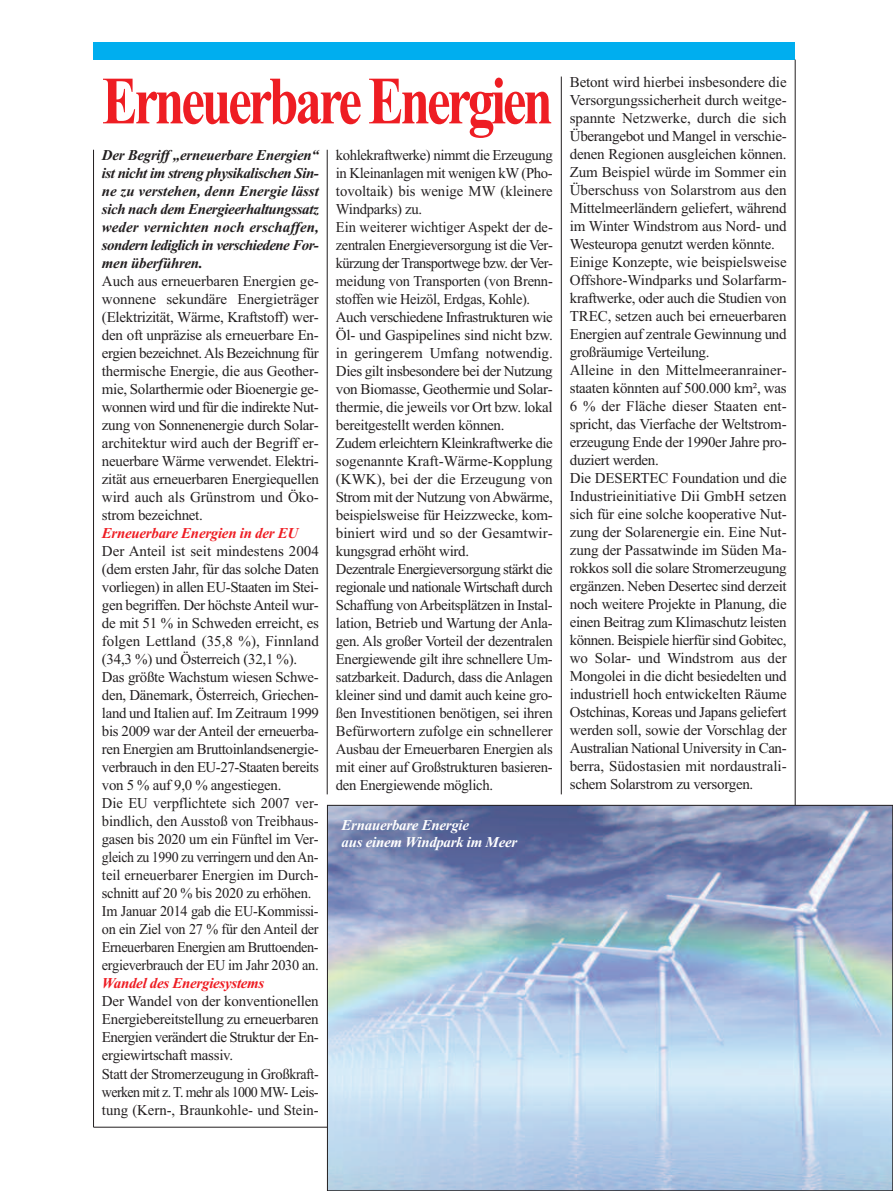
<style>
.page{position:relative;width:893px;height:1191px;background:#fff}
.page>*{position:absolute;margin:0;border:0;box-sizing:border-box;transform-origin:0 0}
.t1{font:700 67.5px "Times New Roman";letter-spacing:-.06em;color:#ee1d23;scale:.79 1}
.t2{font:15px/18px "Times New Roman";letter-spacing:-.02em;color:#231f20}
.t3{font:italic 700 15px/18px "Times New Roman";letter-spacing:-.04em;color:#231f20;text-align:justify}
.t4{font:italic 700 15px "Times New Roman";letter-spacing:-.02em;color:#ee1d23}
.t5{font:italic 700 15px/16.5px "Times New Roman";letter-spacing:-.02em;color:#fff}
</style>
<div class="page">
<div style="left:93px;top:43px;width:702px;height:17px;background:#00aeef"></div>
<hr style="left:327px;top:150px;width:1px;height:644px;background:#231f20">
<hr style="left:561px;top:77px;width:1px;height:717px;background:#231f20">
<hr style="left:795px;top:60px;width:1px;height:1067px;background:#231f20">
<hr style="left:93px;top:150px;width:1px;height:977px;background:#231f20">
<hr style="left:94px;top:1127px;width:701px;height:1px;background:#231f20">
<img style="left:329px;top:807px;width:562px;height:382px">
<h1 class="t1" style="left:102px;top:61px;width:572px">Erneuerbare Energien</h1>
<p class="t3" style="left:102px;top:146px;width:218px">Der Begriff „erneuerbare Energien“ ist nicht im streng physikalischen Sin&shy;ne zu verstehen, denn Energie lässt sich nach dem Energieerhaltungssatz weder vernichten noch erschaffen, sondern lediglich in verschiedene For&shy;men überführen.</p>
<p class="t2" style="left:102px;top:272px;width:218px;text-align:justify">Auch aus erneuerbaren Energien ge&shy;wonnene sekundäre Energieträger (Elektrizität, Wärme, Kraftstoff) wer&shy;den oft unpräzise als erneuerbare En&shy;ergien bezeichnet.Als Bezeichnung für thermische Energie, die aus Geother&shy;mie, Solarthermie oder Bioenergie ge&shy;wonnen wird und für die indirekte Nut&shy;zung von Sonnenenergie durch Solar&shy;architektur wird auch der Begriff er&shy;neuerbare Wärme verwendet. Elektri&shy;zität aus erneuerbaren Energiequellen wird auch als Grünstrom und Öko&shy;strom bezeichnet.</p>
<p class="t4" style="left:102px;top:524px;width:198px">Erneuerbare Energien in der EU</p>
<p class="t2" style="left:102px;top:542px;width:218px">Der Anteil ist seit mindestens 2004 (dem ersten Jahr, für das solche Daten vorliegen) in allen EU-Staaten im Stei&shy;gen begriffen. Der höchsteAnteil wur&shy;de mit 51 % in Schweden erreicht, es folgen Lettland (35,8 %), Finnland (34,3 %) und Österreich (32,1 %).<br>Das größte Wachstum wiesen Schwe&shy;den, Dänemark, Österreich, Griechen&shy;land und Italien auf. Im Zeitraum 1999 bis 2009 war der Anteil der erneuerba&shy;ren Energien am Bruttoinlandsenergie&shy;verbrauch in den EU-27-Staaten bereits von 5 % auf 9,0 % angestiegen.<br>Die EU verpflichtete sich 2007 ver&shy;bindlich, den Ausstoß von Treibhaus&shy;gasen bis 2020 um ein Fünftel im Ver&shy;gleich zu 1990 zu verringern und denAn&shy;teil erneuerbarer Energien im Durch&shy;schnitt auf 20 % bis 2020 zu erhöhen.<br>Im Januar 2014 gab die EU-Kommissi&shy;on ein Ziel von 27 % für den Anteil der Erneuerbaren Energien am Bruttoenden&shy;ergieverbrauch der EU im Jahr 2030 an.</p>
<p class="t4" style="left:102px;top:974px;width:164px">Wandel des Energiesystems</p>
<p class="t2" style="left:102px;top:992px;width:218px">Der Wandel von der konventionellen Energiebereitstellung zu erneuerbaren Energien verändert die Struktur der En&shy;ergiewirtschaft massiv.<br>Statt der Stromerzeugung in Großkraft&shy;werken mit z. T. mehr als 1000 MW- Leis&shy;tung (Kern-, Braunkohle- und Stein-</p>
<p class="t2" style="left:336px;top:146px;width:218px">kohlekraftwerke) nimmt die Erzeugung in Kleinanlagen mit wenigen kW (Pho&shy;tovoltaik) bis wenige MW (kleinere Windparks) zu.<br>Ein weiterer wichtiger Aspekt der de&shy;zentralen Energieversorgung ist die Ver&shy;kürzung der Transportwege bzw. der Ver&shy;meidung von Transporten (von Brenn&shy;stoffen wie Heizöl, Erdgas, Kohle).<br>Auch verschiedene Infrastrukturen wie Öl- und Gaspipelines sind nicht bzw. in geringerem Umfang notwendig.<br>Dies gilt insbesondere bei der Nutzung von Biomasse, Geothermie und Solar&shy;thermie, die jeweils vor Ort bzw. lokal bereitgestellt werden können.<br>Zudem erleichtern Kleinkraftwerke die sogenannte Kraft-Wärme-Kopplung (KWK), bei der die Erzeugung von Strom mit der Nutzung vonAbwärme, beispielsweise für Heizzwecke, kom&shy;biniert wird und so der Gesamtwir&shy;kungsgrad erhöht wird.<br>Dezentrale Energieversorgung stärkt die regionale und nationale Wirtschaft durch Schaffung vonArbeitsplätzen in Instal&shy;lation, Betrieb und Wartung der Anla&shy;gen. Als großer Vorteil der dezentralen Energiewende gilt ihre schnellere Um&shy;satzbarkeit. Dadurch, dass die Anlagen kleiner sind und damit auch keine gro&shy;ßen Investitionen benötigen, sei ihren Befürwortern zufolge ein schnellerer Ausbau der Erneuerbaren Energien als mit einer auf Großstrukturen basieren&shy;den Energiewende möglich.</p>
<p class="t5" style="left:342px;top:817px;width:177px">Ernauerbare Energie<br>aus einem Windpark im Meer</p>
<p class="t2" style="left:570px;top:73px;width:218px">Betont wird hierbei insbesondere die Versorgungssicherheit durch weitge&shy;spannte Netzwerke, durch die sich Überangebot und Mangel in verschie&shy;denen Regionen ausgleichen können.<br>Zum Beispiel würde im Sommer ein Überschuss von Solarstrom aus den Mittelmeerländern geliefert, während im Winter Windstrom aus Nord- und Westeuropa genutzt werden könnte.<br>Einige Konzepte, wie beispielsweise Offshore-Windparks und Solarfarm&shy;kraftwerke, oder auch die Studien von TREC, setzen auch bei erneuerbaren Energien auf zentrale Gewinnung und großräumige Verteilung.<br>Alleine in den Mittelmeeranrainer&shy;staaten könnten auf 500.000 km², was 6 % der Fläche dieser Staaten ent&shy;spricht, das Vierfache der Weltstrom&shy;erzeugung Ende der 1990er Jahre pro&shy;duziert werden.<br>Die DESERTEC Foundation und die Industrieinitiative Dii GmbH setzen sich für eine solche kooperative Nut&shy;zung der Solarenergie ein. Eine Nut&shy;zung der Passatwinde im Süden Ma&shy;rokkos soll die solare Stromerzeugung ergänzen. Neben Desertec sind derzeit noch weitere Projekte in Planung, die einen Beitrag zum Klimaschutz leisten können. Beispiele hierfür sind Gobitec, wo Solar- und Windstrom aus der Mongolei in die dicht besiedelten und industriell hoch entwickelten Räume Ostchinas, Koreas und Japans geliefert werden soll, sowie der Vorschlag der Australian National University in Can&shy;berra, Südostasien mit nordaustrali&shy;schem Solarstrom zu versorgen.</p>
</div>
